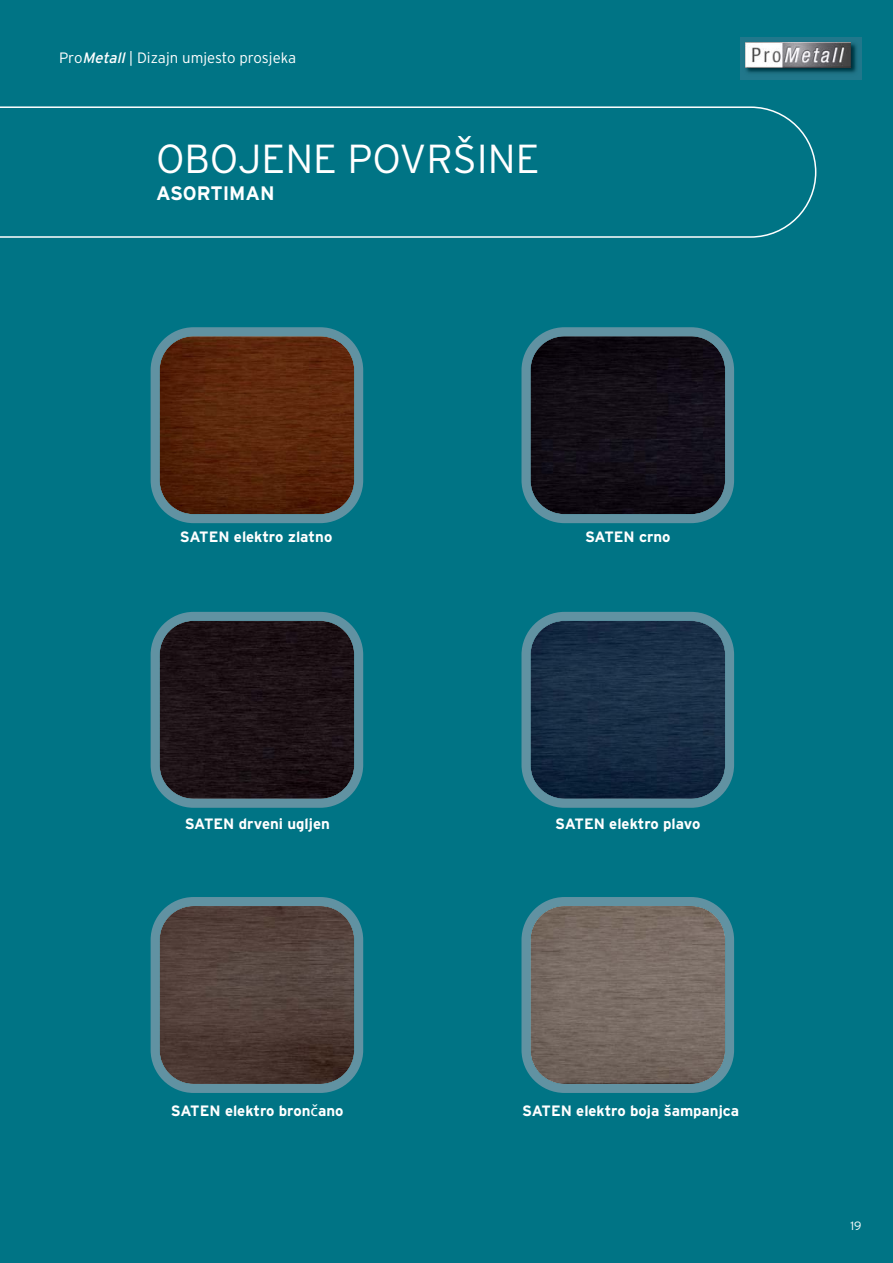
<style>
.page{position:relative;width:893px;height:1263px;background:#007485}
.page>*{position:absolute;margin:0;border:0;box-sizing:border-box;transform-origin:0 0}
.t1{font:300 40.5px "Interstate";color:#fff}
.t2{font:700 19.5px "Interstate";color:#fff}
.t3{font:700 15px "Interstate";color:#fff}
.t4{font:300 15px "Interstate";color:#fff}
.t5{font:300 12px "Interstate";color:#fff}
.s1{font-weight:400;font-style:italic}
.s2{font-family:"Lucida Grande";font-weight:400}
</style>
<div class="page">
<svg style="left:0;top:106px;width:816px;height:132px"></svg>
<img style="left:740px;top:37px;width:122px;height:42px">
<img style="left:745px;top:43px;width:105px;height:24px">
<svg style="left:151px;top:327px;width:212px;height:196px;background:#563826"></svg>
<svg style="left:521px;top:327px;width:213px;height:196px;background:#1d252f"></svg>
<svg style="left:151px;top:612px;width:212px;height:196px;background:#25292f"></svg>
<svg style="left:521px;top:612px;width:213px;height:196px;background:#213e54"></svg>
<svg style="left:151px;top:897px;width:212px;height:196px;background:#504d4b"></svg>
<svg style="left:521px;top:897px;width:213px;height:196px;background:#6f706d"></svg>
<p class="t4" style="left:59px;top:52px;width:239px">Pro<span class="s1">Metall</span>| Dizajn umjesto prosjeka</p>
<p class="t1" style="left:156px;top:144px;width:385px">OBOJENE POVRŠINE</p>
<p class="t2" style="left:156px;top:186px;width:120px">ASORTIMAN</p>
<p class="t3" style="left:180px;top:531px;width:154px">SATEN elektro zlatno</p>
<p class="t3" style="left:585px;top:531px;width:87px">SATEN crno</p>
<p class="t3" style="left:185px;top:818px;width:147px">SATEN drveni ugljen</p>
<p class="t3" style="left:555px;top:818px;width:147px">SATEN elektro plavo</p>
<p class="t3" style="left:171px;top:1105px;width:174px">SATEN elektro bron<span class="s2">č</span>ano</p>
<p class="t3" style="left:522px;top:1105px;width:219px">SATEN elektro boja šampanjca</p>
<p class="t5" style="left:850px;top:1221px;width:13px">19</p>
</div>
